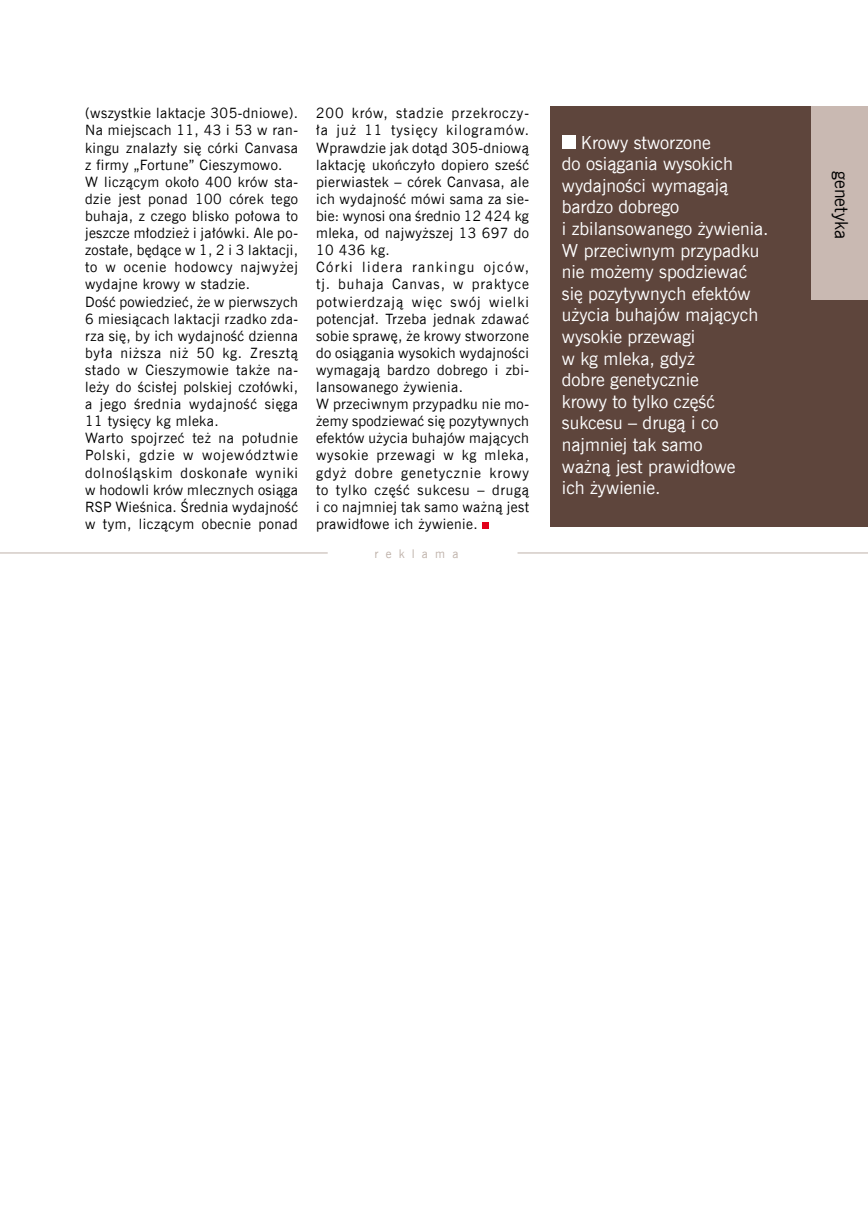
<style>
.page{position:relative;width:868px;height:1208px;background:#fff}
.page>*{position:absolute;margin:0;border:0;box-sizing:border-box;transform-origin:0 0}
.t1{font:18px/21.6px "News Goth EU";color:#fff}
.t2{font:18px "News Goth EU";color:#000}
.t3{font:14.25px/17.1px "News Goth EU";letter-spacing:.03em;color:#000}
.t4{font:12px "News Goth EU";letter-spacing:.6em;color:#beb1a9}
</style>
<div class="page">
<div style="left:550px;top:106px;width:317px;height:420px;background:#5e453c"></div>
<svg style="left:483px;top:523px;width:6px;height:6px"></svg>
<div style="left:561px;top:135px;width:14px;height:13px;background:#fff"></div>
<hr style="left:0;top:552px;width:867px;height:1px;background:#beb1a9">
<div style="left:328px;top:546px;width:188px;height:16px;background:#fff"></div>
<div style="left:811px;top:106px;width:56px;height:194px;background:#c9b9b2"></div>
<p class="t3" style="left:85px;top:105px;width:214px">(wszystkie laktacje 305-dniowe).<br>Na miejscach 11, 43 i 53 w ran&shy;kingu znalazły się córki Canvasa z firmy „Fortune” Cieszymowo.<br>W liczącym około 400 krów sta&shy;dzie jest ponad 100 córek tego buhaja, z czego blisko połowa to jeszcze młodzież i jałówki. Ale po&shy;zostałe, będące w 1, 2 i 3 laktacji, to w ocenie hodowcy najwyżej wydajne krowy w stadzie.<br>Dość powiedzieć, że w pierwszych<br>6 miesiącach laktacji rzadko zda&shy;rza się, by ich wydajność dzienna była niższa niż 50 kg. Zresztą stado w Cieszymowie także na&shy;leży do ścisłej polskiej czołówki, a jego średnia wydajność sięga<br>11 tysięcy kg mleka.<br>Warto spojrzeć też na południe<br>Polski, gdzie w województwie dolnośląskim doskonałe wyniki w hodowli krów mlecznych osiąga<br>RSP Wieśnica. Średnia wydajność w tym, liczącym obecnie ponad</p>
<p class="t3" style="left:316px;top:105px;width:214px">200 krów, stadzie przekroczy&shy;ła już 11 tysięcy kilogramów.<br>Wprawdzie jak dotąd 305-dniową laktację ukończyło dopiero sześć pierwiastek – córek Canvasa, ale ich wydajność mówi sama za sie&shy;bie: wynosi ona średnio 12 424 kg mleka, od najwyższej 13 697 do<br>10 436 kg.<br>Córki lidera rankingu ojców, tj. buhaja Canvas, w praktyce potwierdzają więc swój wielki potencjał. Trzeba jednak zdawać sobie sprawę, że krowy stworzone do osiągania wysokich wydajności wymagają bardzo dobrego i zbi&shy;lansowanego żywienia.<br>W przeciwnym przypadku nie mo&shy;żemy spodziewać się pozytywnych efektów użycia buhajów mających wysokie przewagi w kg mleka, gdyż dobre genetycznie krowy to tylko część sukcesu – drugą i co najmniej tak samo ważną jest prawidłowe ich żywienie.</p>
<p class="t4" style="left:374px;top:547px;width:85px">reklama</p>
<p class="t1" style="left:561px;top:132px;width:208px;text-indent:19px">Krowy stworzone<br>do osiągania wysokich wydajności wymagają bardzo dobrego<br>i zbilansowanego żywienia.<br>W przeciwnym przypadku nie możemy spodziewać się pozytywnych efektów użycia buhajów mających wysokie przewagi<br>w kg mleka, gdyż<br>dobre genetycznie<br>krowy to tylko część sukcesu – drugą i co najmniej tak samo<br>ważną jest prawidłowe<br>ich żywienie.</p>
<p class="t2" style="left:852px;top:171px;width:69px;rotate:90deg">genetyka</p>
</div>
